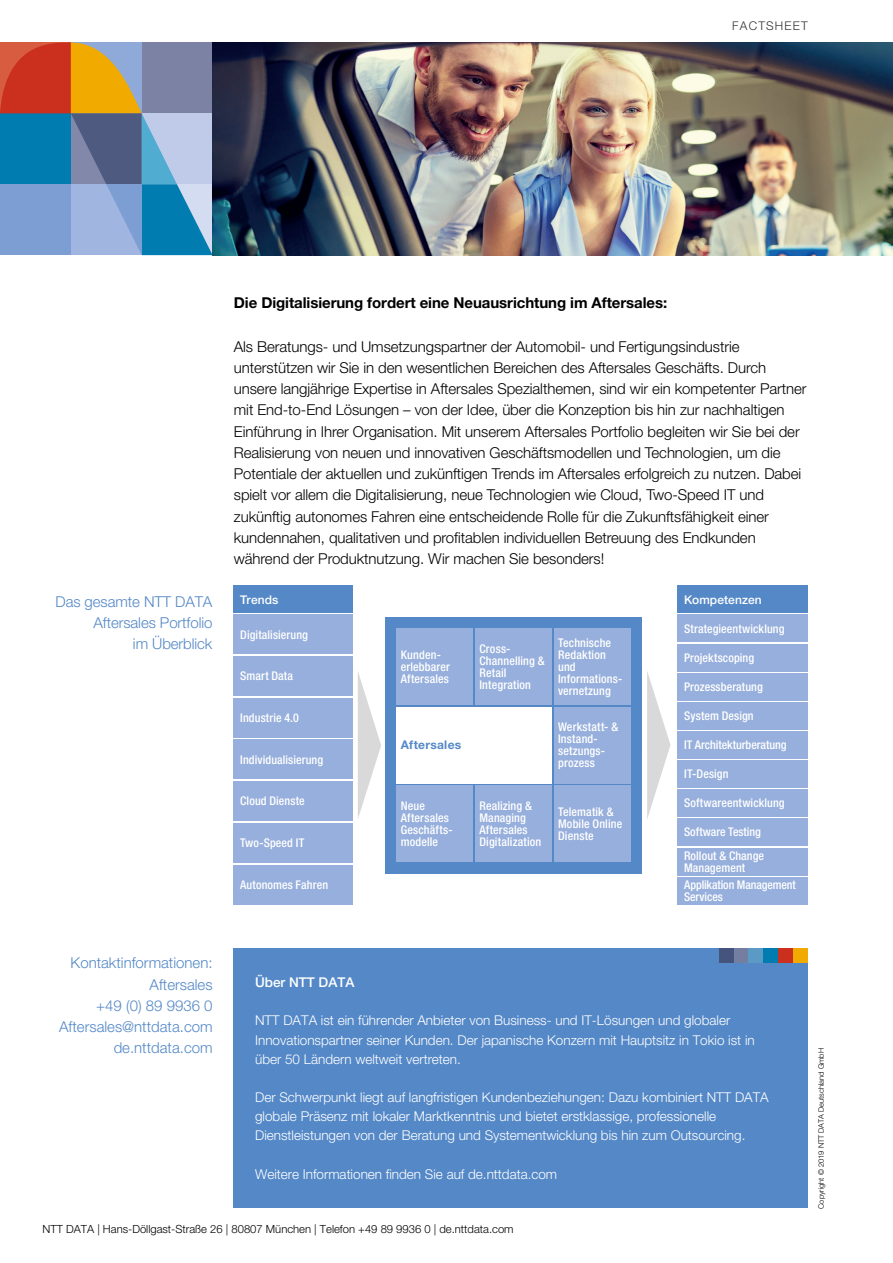
<style>
.page{position:relative;width:893px;height:1263px;background:#fff}
.page>*{position:absolute;margin:0;border:0;box-sizing:border-box;transform-origin:0 0}
.t1{font:300 15px/21.3px "Helvetica Neue LT Std";letter-spacing:-.005em;color:#000}
.t2{font:300 15px/21.3px "Helvetica Neue LT Std";color:#5488c7;text-align:right}
.t3{font:700 15px "Helvetica Neue LT Std";letter-spacing:-.005em;color:#000}
.t4{font:300 13.5px/19.2px "Helvetica Neue LT Std";color:#fff}
.t5{font:500 13.5px "Helvetica Neue LT Std";color:#fff}
.t6{font:500 condensed 12px/12px "Helvetica Neue LT Std";letter-spacing:.01em;color:#fff}
.t7{font:500 12px "Helvetica Neue LT Std";letter-spacing:.01em;color:#fff}
.t8{font:700 12px "Helvetica Neue LT Std";letter-spacing:.025em;color:#5488c7}
.t9{font:300 12px "Helvetica Neue LT Std";letter-spacing:.1em;color:#333}
.t10{font:300 11.25px "Helvetica Neue LT Std";color:#000}
.t11{font:300 7.5px "Helvetica Neue LT Std";color:#000}
</style>
<div class="page">
<div style="left:234px;top:948px;width:574px;height:260px;background:#5488c7"></div>
<div style="left:793px;top:948px;width:15px;height:15px;background:#f0aa00"></div>
<div style="left:778px;top:948px;width:15px;height:15px;background:#cb2f1d"></div>
<div style="left:763px;top:948px;width:15px;height:15px;background:#007cb0"></div>
<div style="left:748px;top:948px;width:15px;height:15px;background:#5a9ac5"></div>
<div style="left:733px;top:948px;width:15px;height:15px;background:#737ea0"></div>
<div style="left:719px;top:948px;width:14px;height:15px;background:#45547d"></div>
<svg style="left:0;top:43px;width:213px;height:212px;background:#7c8b9e"></svg>
<div style="left:385px;top:617px;width:257px;height:256px;background:#5488c7"></div>
<svg style="left:647px;top:671px;width:23px;height:148px"></svg>
<svg style="left:358px;top:672px;width:23px;height:146px"></svg>
<div style="left:396px;top:628px;width:77px;height:77px;background:#97afdc"></div>
<div style="left:475px;top:628px;width:77px;height:77px;background:#97afdc"></div>
<div style="left:554px;top:628px;width:76px;height:77px;background:#97afdc"></div>
<div style="left:554px;top:707px;width:76px;height:76px;background:#97afdc"></div>
<div style="left:396px;top:707px;width:156px;height:76px;background:#fff"></div>
<div style="left:554px;top:785px;width:76px;height:77px;background:#97afdc"></div>
<div style="left:475px;top:785px;width:77px;height:77px;background:#97afdc"></div>
<div style="left:396px;top:785px;width:77px;height:77px;background:#97afdc"></div>
<div style="left:234px;top:585px;width:119px;height:28px;background:#5488c7"></div>
<div style="left:234px;top:615px;width:119px;height:39px;background:#97afdc"></div>
<div style="left:234px;top:656px;width:119px;height:40px;background:#97afdc"></div>
<div style="left:234px;top:698px;width:119px;height:39px;background:#97afdc"></div>
<div style="left:234px;top:739px;width:119px;height:40px;background:#97afdc"></div>
<div style="left:234px;top:781px;width:119px;height:40px;background:#97afdc"></div>
<div style="left:234px;top:823px;width:119px;height:40px;background:#97afdc"></div>
<div style="left:234px;top:865px;width:119px;height:39px;background:#97afdc"></div>
<div style="left:678px;top:585px;width:130px;height:28px;background:#5488c7"></div>
<div style="left:678px;top:615px;width:130px;height:27px;background:#97afdc"></div>
<div style="left:678px;top:644px;width:130px;height:27px;background:#97afdc"></div>
<div style="left:678px;top:673px;width:130px;height:27px;background:#97afdc"></div>
<div style="left:678px;top:702px;width:130px;height:27px;background:#97afdc"></div>
<div style="left:678px;top:731px;width:130px;height:27px;background:#97afdc"></div>
<div style="left:678px;top:818px;width:130px;height:28px;background:#97afdc"></div>
<div style="left:678px;top:760px;width:130px;height:28px;background:#97afdc"></div>
<div style="left:678px;top:848px;width:130px;height:27px;background:#97afdc"></div>
<div style="left:678px;top:789px;width:130px;height:28px;background:#97afdc"></div>
<div style="left:678px;top:877px;width:130px;height:27px;background:#97afdc"></div>
<img style="left:213px;top:43px;width:680px;height:212px">
<p class="t9" style="left:732px;top:18px;width:77px">FACTSHEET</p>
<p class="t2" style="left:55px;top:590px;width:158px">Das gesamte NTT DATA<br>Aftersales Portfolio<br>im Überblick</p>
<p class="t3" style="left:234px;top:293px;width:435px">Die Digitalisierung fordert eine Neuausrichtung im Aftersales:</p>
<p class="t1" style="left:234px;top:335px;width:574px">Als Beratungs- und Umsetzungspartner der Automobil- und Fertigungsindustrie unterstützen wir Sie in den wesentlichen Bereichen des Aftersales Geschäfts. Durch unsere langjährige Expertise in Aftersales Spezialthemen, sind wir ein kompetenter Partner mit End-to-End Lösungen – von der Idee, über die Konzeption bis hin zur nachhaltigen Einführung in Ihrer Organisation. Mit unserem Aftersales Portfolio begleiten wir Sie bei der Realisierung von neuen und innovativen Geschäftsmodellen und Technologien, um die Potentiale der aktuellen und zukünftigen Trends im Aftersales erfolgreich zu nutzen. Dabei spielt vor allem die Digitalisierung, neue Technologien wie Cloud, Two-Speed IT und zukünftig autonomes Fahren eine entscheidende Rolle für die Zukunftsfähigkeit einer kundennahen, qualitativen und profitablen individuellen Betreuung des Endkunden während der Produktnutzung. Wir machen Sie besonders!</p>
<p class="t7" style="left:240px;top:592px;width:40px">Trends</p>
<p class="t6" style="left:240px;top:628px;width:69px">Digitalisierung</p>
<p class="t6" style="left:240px;top:670px;width:54px">Smart Data</p>
<p class="t6" style="left:240px;top:711px;width:60px">Industrie 4.0</p>
<p class="t6" style="left:240px;top:753px;width:84px">Individualisierung</p>
<p class="t6" style="left:240px;top:795px;width:66px">Cloud Dienste</p>
<p class="t6" style="left:240px;top:837px;width:65px">Two-Speed IT</p>
<p class="t6" style="left:240px;top:878px;width:89px">Autonomes Fahren</p>
<p class="t6" style="left:401px;top:648px;width:51px">Kunden&shy;erlebbarer<br>Aftersales</p>
<p class="t6" style="left:479px;top:642px;width:67px">Cross-<br>Channelling &amp;<br>Retail<br>Integration</p>
<p class="t6" style="left:558px;top:636px;width:66px">Technische<br>Redaktion und<br>Informations&shy;vernetzung</p>
<p class="t6" style="left:558px;top:721px;width:62px">Werkstatt- &amp;<br>Instand&shy;setzungs&shy;prozess</p>
<p class="t8" style="left:401px;top:738px;width:62px">Aftersales</p>
<p class="t6" style="left:401px;top:800px;width:53px">Neue<br>Aftersales<br>Geschäfts&shy;modelle</p>
<p class="t6" style="left:479px;top:800px;width:63px">Realizing &amp;<br>Managing<br>Aftersales<br>Digitalization</p>
<p class="t6" style="left:558px;top:806px;width:66px">Telematik &amp;<br>Mobile Online<br>Dienste</p>
<p class="t7" style="left:684px;top:592px;width:79px">Kompetenzen</p>
<p class="t6" style="left:684px;top:622px;width:102px">Strategieentwicklung</p>
<p class="t6" style="left:684px;top:651px;width:72px">Projektscoping</p>
<p class="t6" style="left:684px;top:680px;width:80px">Prozessberatung</p>
<p class="t6" style="left:684px;top:709px;width:71px">System Design</p>
<p class="t6" style="left:684px;top:738px;width:104px">IT Architekturberatung</p>
<p class="t6" style="left:684px;top:768px;width:46px">IT-Design</p>
<p class="t6" style="left:684px;top:797px;width:102px">Softwareentwicklung</p>
<p class="t6" style="left:684px;top:826px;width:78px">Software Testing</p>
<p class="t6" style="left:684px;top:849px;width:82px">Rollout &amp; Change<br>Management</p>
<p class="t6" style="left:684px;top:878px;width:113px">Applikation Management<br>Services</p>
<p class="t2" style="left:59px;top:952px;width:155px">Kontaktinformationen:<br>Aftersales<br>+49 (0) 89 9936 0<br>Aftersales@nttdata.com de.nttdata.com</p>
<p class="t5" style="left:255px;top:974px;width:101px">Über NTT DATA</p>
<p class="t4" style="left:255px;top:1011px;width:501px">NTT DATA ist ein führender Anbieter von Business- und IT-Lösungen und globaler<br>Innovationspartner seiner Kunden. Der japanische Konzern mit Hauptsitz in Tokio ist in über 50 Ländern weltweit vertreten.</p>
<p class="t4" style="left:255px;top:1087px;width:515px">Der Schwerpunkt liegt auf langfristigen Kundenbeziehungen: Dazu kombiniert NTT DATA globale Präsenz mit lokaler Marktkenntnis und bietet erstklassige, professionelle<br>Dienstleistungen von der Beratung und Systementwicklung bis hin zum Outsourcing.</p>
<p class="t4" style="left:255px;top:1164px;width:304px">Weitere Informationen finden Sie auf de.nttdata.com</p>
<p class="t10" style="left:43px;top:1222px;width:473px">NTT DATA | Hans-Döllgast-Straße 26 | 80807 München | Telefon +49 89 9936 0 | de.nttdata.com</p>
<p class="t11" style="left:817px;top:1209px;width:162px;rotate:-90deg">Copyright © 2019 NTT DATA Deutschland GmbH</p>
</div>
